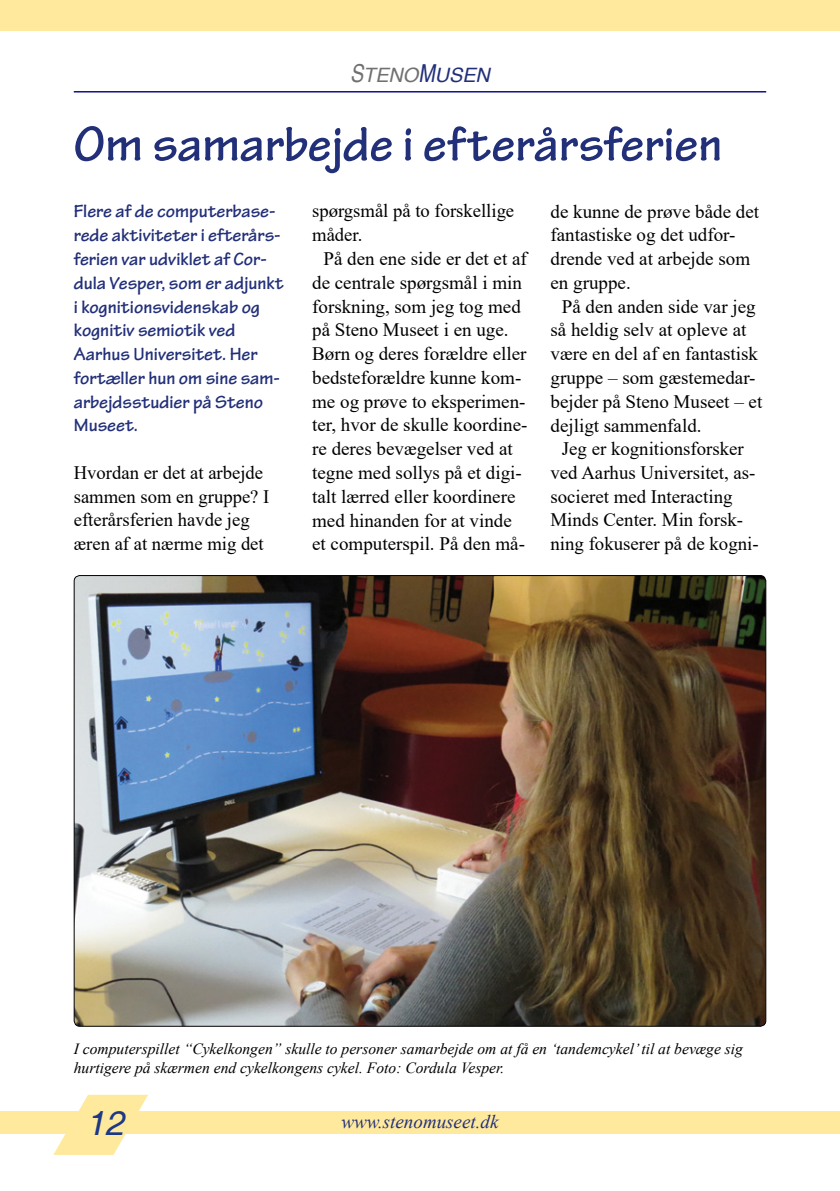
<style>
.page{position:relative;width:840px;height:1191px;background:#fff}
.page>*{position:absolute;margin:0;border:0;box-sizing:border-box;transform-origin:0 0}
.t1{font:700 51px "Tekton Pro";color:#222f79}
.t2{font:italic 34px "Helvetica";color:#1c3886}
.t3{font:italic 19.8px "Helvetica";color:#72706f}
.t4{font:19px/23.8px "Times New Roman";color:#000}
.t5{font:700 19px/23.8px "Tekton Pro";color:#222f79}
.t6{font:italic 19px "Times New Roman";color:#222f79}
.t7{font:italic 15.6px/18.6px "Times New Roman";color:#000}
.s1{font-size:24.8px}
.s2{font-size:24.8px;color:#222f79}
.s3{color:#222f79}
</style>
<div class="page">
<img style="left:74px;top:575px;width:691px;height:451px">
<hr style="left:74px;top:91px;width:691px;height:1px;background:#00008b">
<div style="left:0;top:1111px;width:839px;height:23px;background:#ffe99c"></div>
<div style="left:0;top:0;width:839px;height:30px;background:#ffe99c"></div>
<svg style="left:54px;top:1094px;width:94px;height:60px"></svg>
<svg style="left:839px;top:1111px;width:1px;height:23px"></svg>
<hr style="left:839px;top:0;width:1px;height:30px;background:#ffe99c">
<p class="t3" style="left:350px;top:64px;width:141px"><span class="s1">S</span>TENO<span class="s2">M</span><span class="s3">USEN</span></p>
<h1 class="t1" style="left:74px;top:114px;width:649px">Om samarbejde i efterårsferien</h1>
<p class="t5" style="left:74px;top:200px;width:211px">Flere af de computerbase&shy;rede aktiviteter i efterårs&shy;ferien var udviklet af Cor&shy;dula Vesper, som er adjunkt i kognitionsvidenskab og kognitiv semiotik ved<br>Aarhus Universitet. Her fortæller hun om sine sam&shy;arbejdsstudier på Steno<br>Museet.</p>
<p class="t4" style="left:74px;top:460px;width:197px">Hvordan er det at arbejde sammen som en gruppe? I efterårsferien havde jeg æren af at nærme mig det</p>
<p class="t4" style="left:312px;top:199px;width:203px">spørgsmål på to forskellige</p>
<p class="t4" style="left:312px;top:222px;width:52px">måder.</p>
<p class="t4" style="left:323px;top:246px;width:205px">På den ene side er det et af</p>
<p class="t4" style="left:312px;top:270px;width:211px">de centrale spørgsmål i min</p>
<p class="t4" style="left:312px;top:294px;width:210px">forskning, som jeg tog med</p>
<p class="t4" style="left:312px;top:317px;width:198px">på Steno Museet i en uge.</p>
<p class="t4" style="left:312px;top:341px;width:216px">Børn og deres forældre eller</p>
<p class="t4" style="left:312px;top:365px;width:210px">bedsteforældre kunne kom-</p>
<p class="t4" style="left:312px;top:389px;width:215px">me og prøve to eksperimen-</p>
<p class="t4" style="left:312px;top:412px;width:217px">ter, hvor de skulle koordine-</p>
<p class="t4" style="left:312px;top:436px;width:202px">re deres bevægelser ved at</p>
<p class="t4" style="left:312px;top:460px;width:211px">tegne med sollys på et digi-</p>
<p class="t4" style="left:312px;top:484px;width:205px">talt lærred eller koordinere</p>
<p class="t4" style="left:312px;top:507px;width:201px">med hinanden for at vinde</p>
<p class="t4" style="left:312px;top:531px;width:214px">et computerspil. På den må-</p>
<p class="t4" style="left:550px;top:199px;width:210px">de kunne de prøve både det</p>
<p class="t4" style="left:550px;top:222px;width:186px">fantastiske og det udfor-</p>
<p class="t4" style="left:550px;top:246px;width:201px">drende ved at arbejde som</p>
<p class="t4" style="left:550px;top:270px;width:82px">en gruppe.</p>
<p class="t4" style="left:561px;top:294px;width:195px">På den anden side var jeg</p>
<p class="t4" style="left:550px;top:317px;width:197px">så heldig selv at opleve at</p>
<p class="t4" style="left:550px;top:341px;width:209px">være en del af en fantastisk</p>
<p class="t4" style="left:550px;top:365px;width:206px">gruppe – som gæstemedar-</p>
<p class="t4" style="left:550px;top:389px;width:213px">bejder på Steno Museet – et</p>
<p class="t4" style="left:550px;top:413px;width:152px">dejligt sammenfald.</p>
<p class="t4" style="left:561px;top:436px;width:183px">Jeg er kognitionsforsker</p>
<p class="t4" style="left:550px;top:460px;width:206px">ved Aarhus Universitet, as-</p>
<p class="t4" style="left:550px;top:484px;width:183px">socieret med Interacting</p>
<p class="t4" style="left:550px;top:507px;width:194px">Minds Center. Min forsk-</p>
<p class="t4" style="left:550px;top:531px;width:209px">ning fokuserer på de kogni-</p>
<p class="t7" style="left:74px;top:1039px;width:670px">I computerspillet “Cykelkongen” skulle to personer samarbejde om at få en ‘tandemcykel’ til at bevæge sig hurtigere på skærmen end cykelkongens cykel. Foto: Cordula Vesper.</p>
<h2 class="t2" style="left:86px;top:1103px;width:39px">12</h2>
<p class="t6" style="left:341px;top:1108px;width:158px">www.stenomuseet.dk</p>
</div>
